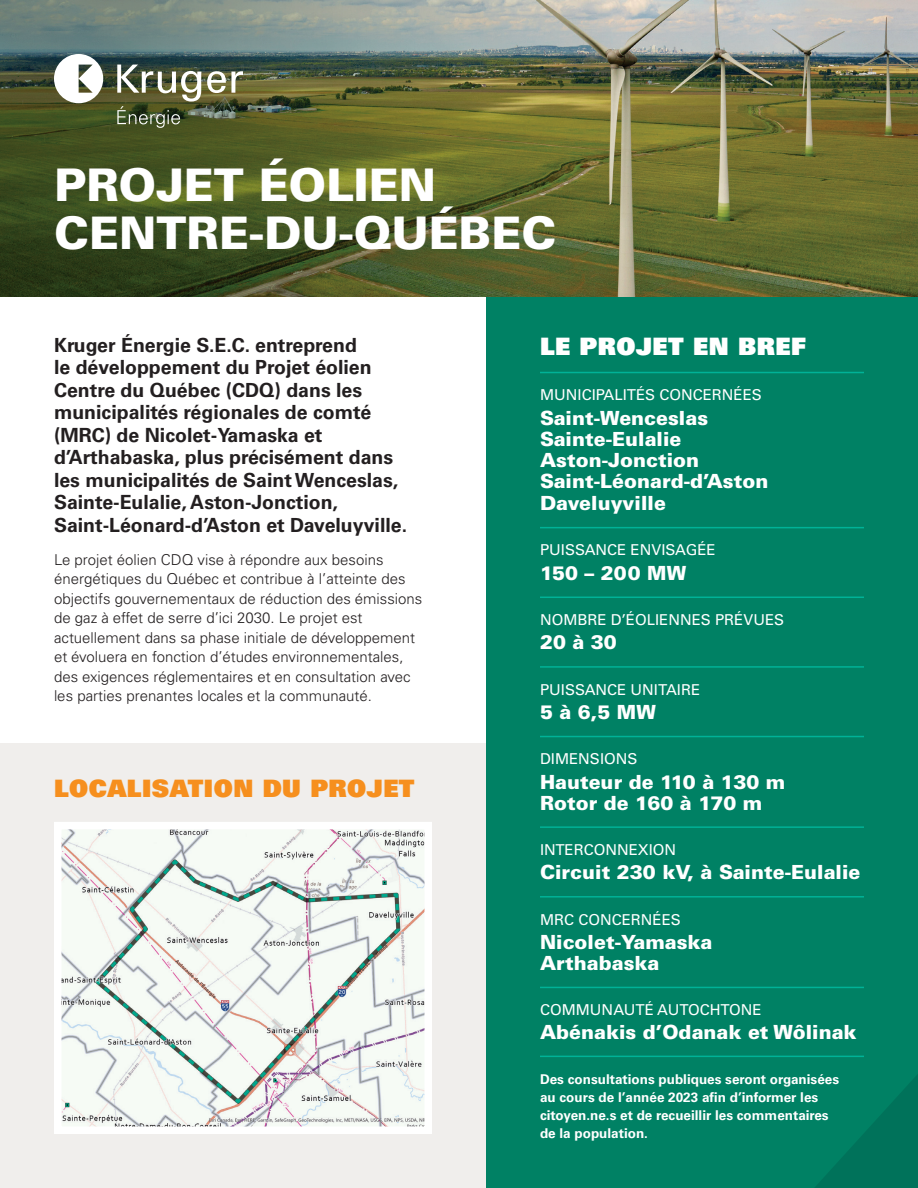
<style>
.page{position:relative;width:918px;height:1188px;background:#fff}
.page>*{position:absolute;margin:0;border:0;box-sizing:border-box;transform-origin:0 0}
.t1{font:900 45px/48px "Univers LT Pro 75";color:#fff}
.t2{font:24px "Univers LT Pro 85 X Black";letter-spacing:.02em;color:#f68f1e}
.t3{font:24px "Univers LT Pro 85 X Black";letter-spacing:.02em;color:#fff}
.t4{font:700 19.5px/22.5px "Univers LT Pro 65";color:#231f20}
.t5{font:900 19.5px "Univers LT Pro 75";color:#fff}
.t6{font:300 15px/19.5px "Univers LT Pro 45";color:#231f20}
.t7{font:15px "Univers LT Pro 55 Roman";color:#fff}
.t8{font:700 13.5px/18px "Univers LT Pro 65";color:#fff}
</style>
<div class="page">
<div style="left:0;top:743px;width:486px;height:445px;background:#f0eeec"></div>
<div style="left:486px;top:297px;width:432px;height:891px;background:#008164"></div>
<img style="left:0;top:0;width:918px;height:297px">
<svg style="left:117px;top:65px;width:84px;height:63px;background:#6b7254"></svg>
<svg style="left:207px;top:71px;width:36px;height:22px"></svg>
<svg style="left:54px;top:54px;width:49px;height:49px"></svg>
<svg style="left:815px;top:1074px;width:103px;height:114px"></svg>
<hr style="left:540px;top:372px;width:324px;height:1px;background:#00b297">
<hr style="left:540px;top:527px;width:324px;height:1px;background:#00b297">
<hr style="left:540px;top:597px;width:324px;height:1px;background:#00b297">
<hr style="left:540px;top:666px;width:324px;height:2px;background:#00b297">
<hr style="left:540px;top:736px;width:324px;height:1px;background:#00b297">
<hr style="left:540px;top:826px;width:324px;height:2px;background:#00b297">
<hr style="left:540px;top:896px;width:324px;height:2px;background:#00b297">
<hr style="left:540px;top:987px;width:324px;height:1px;background:#00b297">
<hr style="left:540px;top:1056px;width:324px;height:1px;background:#00b297">
<img style="left:63px;top:831px;width:360px;height:294px">
<div style="left:54px;top:822px;width:378px;height:312px;border:8px solid #fff"></div>
<p class="t1" style="left:54px;top:159px;width:504px">PROJET ÉOLIEN<br>CENTRE-DU-QUÉBEC</p>
<p class="t4" style="left:54px;top:332px;width:355px">Kruger Énergie S.E.C. entreprend<br>le développement du Projet éolien Centre du Québec (CDQ) dans les municipalités régionales de comté (MRC) de Nicolet-Yamaska et d’Arthabaska, plus précisément dans les municipalités de Saint Wenceslas, Sainte-Eulalie, Aston-Jonction, Saint-Léonard-d’Aston et Daveluyville.</p>
<p class="t6" style="left:54px;top:549px;width:370px">Le projet éolien CDQ vise à répondre aux besoins énergétiques du Québec et contribue à l’atteinte des objectifs gouvernementaux de réduction des émissions de gaz à effet de serre d’ici 2030. Le projet est actuellement dans sa phase initiale de développement et évoluera en fonction d’études environnementales, des exigences réglementaires et en consultation avec les parties prenantes locales et la communauté.</p>
<p class="t2" style="left:54px;top:772px;width:362px">LOCALISATION DU PROJET</p>
<p class="t3" style="left:540px;top:330px;width:267px">LE PROJET EN BREF</p>
<p class="t7" style="left:540px;top:385px;width:223px">MUNICIPALITÉS CONCERNÉES</p>
<p class="t5" style="left:540px;top:404px;width:170px">Saint-Wenceslas</p>
<p class="t5" style="left:540px;top:425px;width:143px">Sainte-Eulalie</p>
<p class="t5" style="left:540px;top:446px;width:161px">Aston-Jonction</p>
<p class="t5" style="left:540px;top:467px;width:230px">Saint-Léonard-d’Aston</p>
<p class="t5" style="left:540px;top:489px;width:127px">Daveluyville</p>
<p class="t7" style="left:540px;top:540px;width:177px">PUISSANCE ENVISAGÉE</p>
<p class="t5" style="left:540px;top:559px;width:148px">150 – 200 MW</p>
<p class="t7" style="left:540px;top:609px;width:246px">NOMBRE D’ÉOLIENNES PRÉVUES</p>
<p class="t5" style="left:540px;top:629px;width:78px">20 à 30</p>
<p class="t7" style="left:540px;top:679px;width:162px">PUISSANCE UNITAIRE</p>
<p class="t5" style="left:540px;top:698px;width:117px">5 à 6,5 MW</p>
<p class="t7" style="left:540px;top:749px;width:99px">DIMENSIONS</p>
<p class="t5" style="left:540px;top:768px;width:247px">Hauteur de 110 à 130 m</p>
<p class="t5" style="left:540px;top:789px;width:224px">Rotor de 160 à 170 m</p>
<p class="t7" style="left:540px;top:839px;width:138px">INTERCONNEXION</p>
<p class="t5" style="left:540px;top:859px;width:322px">Circuit 230 kV, à Sainte-Eulalie</p>
<p class="t7" style="left:540px;top:909px;width:142px">MRC CONCERNÉES</p>
<p class="t5" style="left:540px;top:928px;width:174px">Nicolet-Yamaska</p>
<p class="t5" style="left:540px;top:949px;width:121px">Arthabaska</p>
<p class="t7" style="left:540px;top:999px;width:223px">COMMUNAUTÉ AUTOCHTONE</p>
<p class="t5" style="left:540px;top:1019px;width:318px">Abénakis d’Odanak et Wôlinak</p>
<p class="t8" style="left:540px;top:1070px;width:301px">Des consultations publiques seront organisées au cours de l’année 2023 afin d’informer les citoyen.ne.s et de recueillir les commentaires de la population.</p>
</div>
